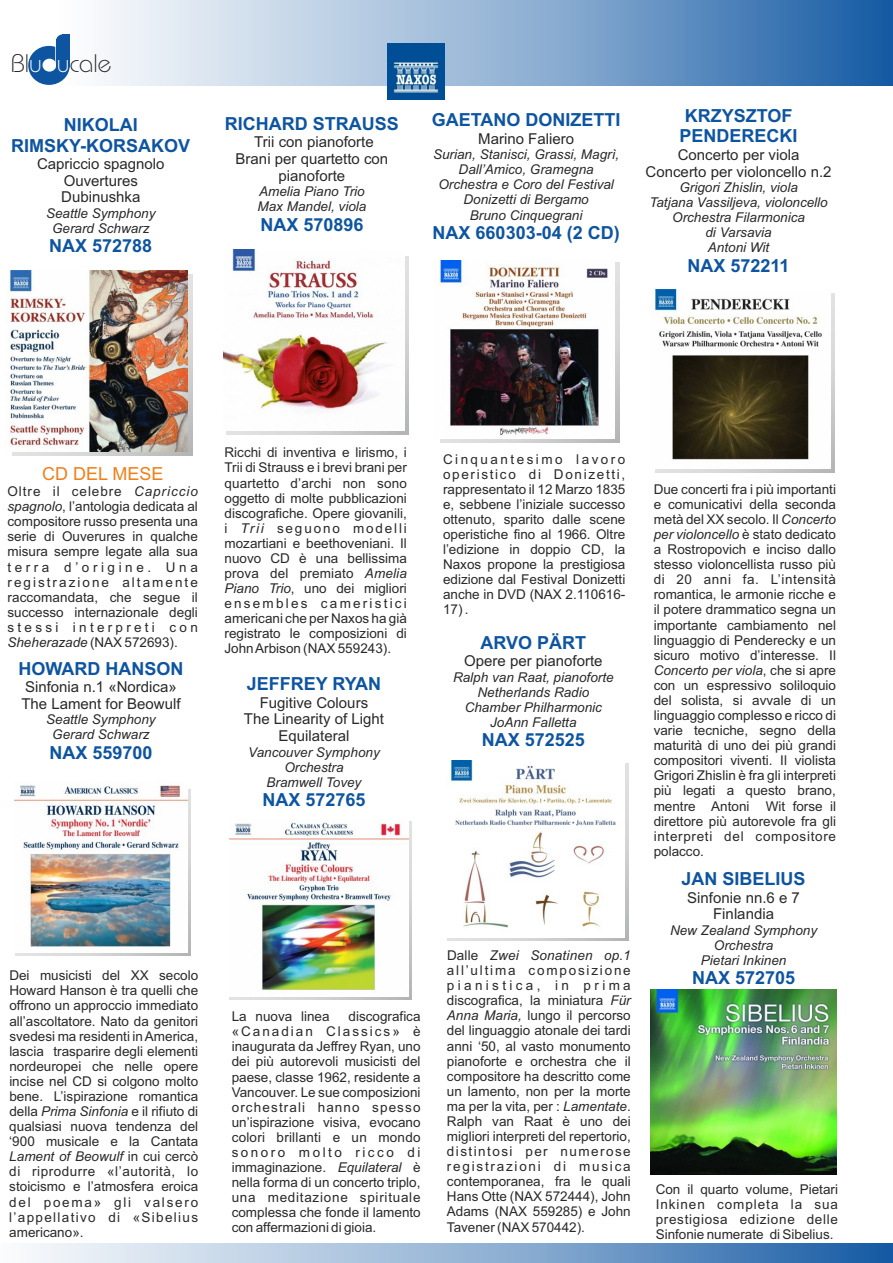
<style>
.page{position:relative;width:893px;height:1263px;background:#fff}
.page>*{position:absolute;margin:0;border:0;box-sizing:border-box;transform-origin:0 0}
.t1{font:300 25.35px "Bauhaus IT Cby BT";color:#292929}
.t2{font:700 18px/20.1px "Arial";color:#0d54a1;text-align:center}
.t3{font:18px "Arial";color:#f0801a}
.t4{font:15px/16.8px "Arial";color:#292929;text-align:center}
.t5{font:13.5px/15.1px "Arial";color:#292929;text-align:justify}
.t6{font:italic 13.5px/15.1px "Arial";color:#292929;text-align:center}
.s1{color:#fff}
.s2{font-style:italic}
</style>
<div class="page">
<div style="left:60px;top:0;width:833px;height:85px;background:linear-gradient(to right,#fff,#2263a8)"></div>
<div style="left:28px;top:46px;width:42px;height:39px;background:#0d54a1;border-radius:50%"></div>
<div style="left:43px;top:59px;width:13px;height:13px;background:#fff;border-radius:50%"></div>
<div style="left:56px;top:39px;width:14px;height:28px;background:#0d54a1"></div>
<div style="left:63px;top:34px;width:7px;height:6px;background:#0d54a1"></div>
<svg style="left:55px;top:34px;width:8px;height:29px"></svg>
<div style="left:0;top:1243px;width:893px;height:20px;background:linear-gradient(to right,#fff,#2163a8)"></div>
<svg style="left:12px;top:274px;width:181px;height:181px"></svg>
<div style="left:230px;top:822px;width:181px;height:177px;background:linear-gradient(to right,#fefefe,#fefefe)"></div>
<svg style="left:16px;top:789px;width:175px;height:167px"></svg>
<img style="left:5px;top:271px;width:183px;height:181px">
<svg style="left:227px;top:257px;width:182px;height:178px;background:#d4d4d4"></svg>
<img style="left:223px;top:249px;width:182px;height:181px">
<svg style="left:448px;top:763px;width:180px;height:177px"></svg>
<img style="left:448px;top:761px;width:176px;height:176px">
<img style="left:650px;top:989px;width:186px;height:185px">
<img style="left:15px;top:785px;width:172px;height:167px">
<svg style="left:440px;top:263px;width:179px;height:179px"></svg>
<img style="left:438px;top:260px;width:176px;height:178px">
<svg style="left:655px;top:293px;width:180px;height:180px"></svg>
<img style="left:650px;top:290px;width:180px;height:178px">
<img style="left:230px;top:819px;width:178px;height:177px">
<img style="left:388px;top:43px;width:56px;height:57px">
<h1 class="t1" style="left:11px;top:53px;width:102px">Bl<span class="s1">u u</span>cale</h1>
<h2 class="t2" style="left:11px;top:117px;width:181px">NIKOLAI<br>RIMSKY-KORSAKOV</h2>
<p class="t4" style="left:37px;top:157px;width:129px">Capriccio spagnolo<br>Ouvertures<br>Dubinushka</p>
<p class="t6" style="left:46px;top:207px;width:111px">Seattle Symphony<br>Gerard Schwarz</p>
<h2 class="t2" style="left:49px;top:237px;width:105px">NAX 572788</h2>
<h2 class="t2" style="left:225px;top:115px;width:175px">RICHARD STRAUSS</h2>
<p class="t4" style="left:236px;top:135px;width:154px">Trii con pianoforte<br>Brani per quartetto con pianoforte</p>
<p class="t6" style="left:258px;top:185px;width:110px;text-align:left">Amelia Piano Trio<br>Max Mandel, viola</p>
<h2 class="t2" style="left:260px;top:216px;width:105px">NAX 570896</h2>
<h2 class="t2" style="left:432px;top:112px;width:190px">GAETANO DONIZETTI</h2>
<p class="t4" style="left:478px;top:131px;width:97px">Marino Faliero</p>
<p class="t6" style="left:433px;top:148px;width:188px">Surian, Stanisci, Grassi, Magrì,<br>Dall’Amico, Gramegna<br>Orchestra e Coro del Festival<br>Donizetti di Bergamo<br>Bruno Cinquegrani</p>
<h2 class="t2" style="left:433px;top:224px;width:189px">NAX 660303-04 (2 CD)</h2>
<h2 class="t2" style="left:680px;top:108px;width:120px;text-align:left">KRZYSZTOF<br>PENDERECKI</h2>
<p class="t4" style="left:646px;top:148px;width:187px">Concerto per viola<br>Concerto per violoncello n.2</p>
<p class="t6" style="left:649px;top:181px;width:180px">Grigori Zhislin, viola<br>Tatjana Vassiljeva, violoncello<br>Orchestra Filarmonica<br>di Varsavia<br>Antoni Wit</p>
<h2 class="t2" style="left:688px;top:257px;width:104px">NAX 572211</h2>
<h2 class="t3" style="left:42px;top:467px;width:123px">CD DEL MESE</h2>
<p class="t5" style="left:7px;top:485px;width:192px">Oltre il celebre <span class="s2">Capriccio spagnolo</span>, l’antologia dedicata al compositore russo presenta una serie di Ouverures in qualche misura sempre legate alla sua terra d’origine. Una registrazione altamente raccomandata, che segue il successo internazionale degli stessi interpreti con <span class="s2">Sheherazade</span> (NAX 572693).</p>
<h2 class="t2" style="left:18px;top:660px;width:166px">HOWARD HANSON</h2>
<p class="t4" style="left:21px;top:680px;width:161px;text-align:left">Sinfonia n.1 «Nordica»<br>The Lament for Beowulf</p>
<p class="t6" style="left:46px;top:713px;width:111px">Seattle Symphony<br>Gerard Schwarz</p>
<h2 class="t2" style="left:49px;top:744px;width:105px">NAX 559700</h2>
<p class="t5" style="left:9px;top:969px;width:190px">Dei musicisti del XX secolo Howard Hanson è tra quelli che offrono un approccio immediato all’ascoltatore. Nato da genitori svedesi ma residenti in America, lascia trasparire degli elementi nordeuropei che nelle opere incise nel CD si colgono molto bene. L’ispirazione romantica della <span class="s2">Prima Sinfonia</span> e il rifiuto di qualsiasi nuova tendenza del ‘900 musicale e la Cantata <span class="s2">Lament of Beowulf</span> in cui cercò di riprodurre «l’autorità, lo stoicismo e l’atmosfera eroica del poema» gli valsero l’appellativo di «Sibelius americano».</p>
<p class="t5" style="left:224px;top:446px;width:184px">Ricchi di inventiva e lirismo, i Trii di Strauss e i brevi brani per quartetto d’archi non sono oggetto di molte pubblicazioni discografiche. Opere giovanili, i <span class="s2">Trii</span> seguono modelli mozartiani e beethoveniani. Il nuovo CD è una bellissima prova del premiato <span class="s2">Amelia Piano Trio</span>, uno dei migliori ensembles cameristici americani che per Naxos ha già registrato le composizioni di John Arbison (NAX 559243).</p>
<h2 class="t2" style="left:247px;top:675px;width:136px">JEFFREY RYAN</h2>
<p class="t4" style="left:244px;top:695px;width:142px">Fugitive Colours<br>The Linearity of Light<br>Equilateral</p>
<p class="t6" style="left:248px;top:745px;width:133px">Vancouver Symphony<br>Orchestra<br>Bramwell Tovey</p>
<h2 class="t2" style="left:262px;top:791px;width:105px">NAX 572765</h2>
<p class="t5" style="left:232px;top:1010px;width:191px;text-indent:117px">discografica «Canadian Classics» è inaugurata da Jeffrey Ryan, uno dei più autorevoli musicisti del paese, classe 1962, residente a Vancouver. Le sue composizioni orchestrali hanno spesso un’ispirazione visiva, evocano colori brillanti e un mondo sonoro molto ricco di immaginazione. <span class="s2">Equilateral</span> è nella forma di un concerto triplo, una meditazione spirituale complessa che fonde il lamento con affermazioni di gioia.</p>
<p class="t5" style="left:232px;top:1010px;width:99px">La nuova linea</p>
<p class="t5" style="left:443px;top:452px;width:184px">Cinquantesimo lavoro operistico di Donizetti, rappresentato il 12 Marzo 1835 e, sebbene l’iniziale successo ottenuto, sparito dalle scene operistiche fino al 1966. Oltre l’edizione in doppio CD, la Naxos propone la prestigiosa edizione dal Festival Donizetti anche in DVD (NAX 2.110616-</p>
<p class="t5" style="left:443px;top:603px;width:27px">17) .</p>
<h2 class="t2" style="left:480px;top:634px;width:107px">ARVO PÄRT</h2>
<p class="t4" style="left:464px;top:654px;width:140px">Opere per pianoforte</p>
<p class="t6" style="left:453px;top:670px;width:162px">Ralph van Raat, pianoforte<br>Netherlands Radio<br>Chamber Philharmonic<br>JoAnn Falletta</p>
<h2 class="t2" style="left:482px;top:731px;width:105px">NAX 572525</h2>
<p class="t5" style="left:447px;top:949px;width:185px">Dalle <span class="s2">Zwei Sonatinen op.1 </span>all’ultima composizione pianistica, in prima discografica, la miniatura <span class="s2">Für Anna Maria,</span> lungo il percorso del linguaggio atonale dei tardi anni ‘50, al vasto monumento pianoforte e orchestra che il compositore ha descritto come un lamento, non per la morte ma per la vita, per : <span class="s2">Lamentate</span>.<br>Ralph van Raat è uno dei migliori interpreti del repertorio, distintosi per numerose registrazioni di musica contemporanea, fra le quali Hans Otte (NAX 572444), John Adams (NAX 559285) e John Tavener (NAX 570442).</p>
<p class="t5" style="left:654px;top:483px;width:184px">Due concerti fra i più importanti e comunicativi della seconda metà del XX secolo. Il <span class="s2">Concerto per violoncello</span> è stato dedicato a Rostropovich e inciso dallo stesso violoncellista russo più di 20 anni fa. L’intensità romantica, le armonie ricche e il potere drammatico segna un importante cambiamento nel linguaggio di Penderecky e un sicuro motivo d’interesse. Il <span class="s2">Concerto per viola</span>, che si apre con un espressivo soliloquio del solista, si avvale di un linguaggio complesso e ricco di varie tecniche, segno della maturità di uno dei più grandi compositori viventi. Il violista Grigori Zhislin è fra gli interpreti più legati a questo brano, mentre Antoni Wit forse il direttore più autorevole fra gli interpreti del compositore polacco.</p>
<h2 class="t2" style="left:682px;top:870px;width:126px">JAN SIBELIUS</h2>
<p class="t4" style="left:687px;top:890px;width:114px">Sinfonie nn.6 e 7<br>Finlandia</p>
<p class="t6" style="left:670px;top:924px;width:149px">New Zealand Symphony<br>Orchestra<br>Pietari Inkinen</p>
<h2 class="t2" style="left:692px;top:969px;width:105px">NAX 572705</h2>
<p class="t5" style="left:656px;top:1182px;width:184px">Con il quarto volume, Pietari Inkinen completa la sua prestigiosa edizione delle Sinfonie numerate di Sibelius.</p>
</div>
